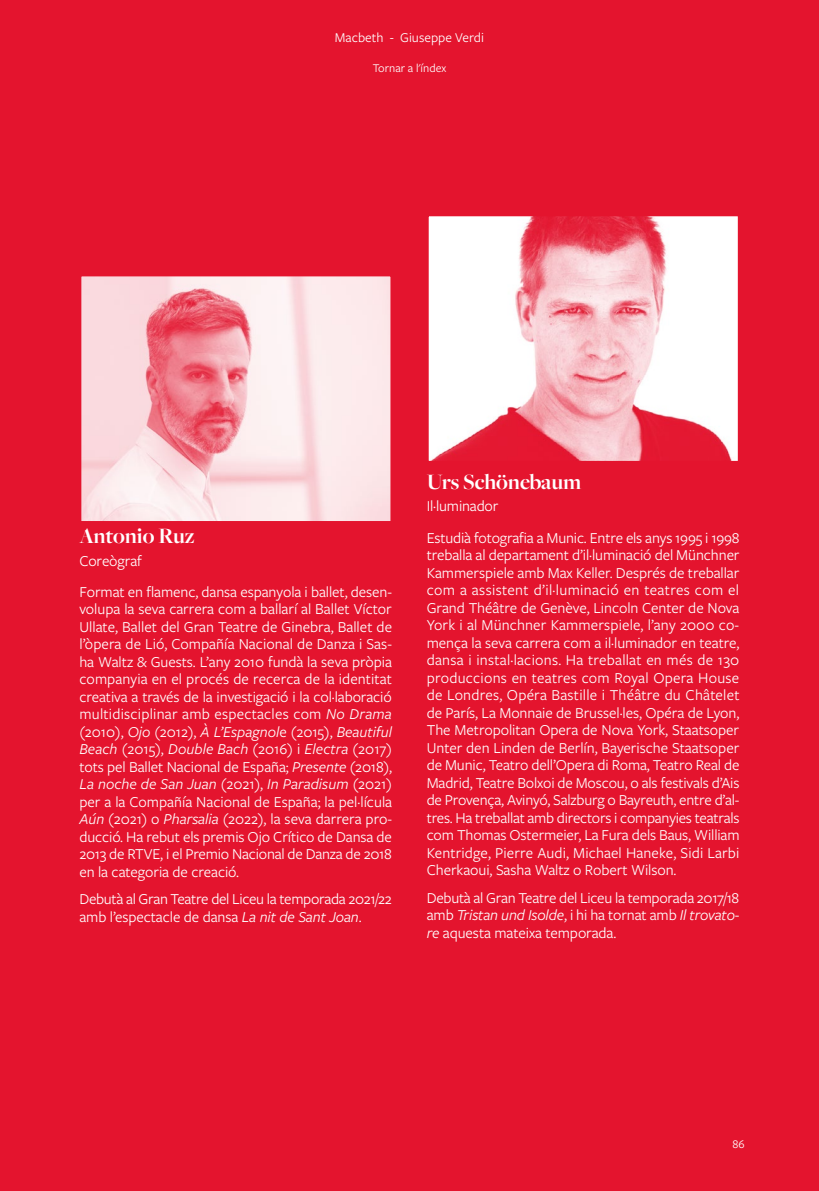
<style>
.page{position:relative;width:819px;height:1191px;background:#e4142e}
.page>*{position:absolute;margin:0;border:0;box-sizing:border-box;transform-origin:0 0}
.t1{font:700 22.75px "Freight Big Pro";letter-spacing:-.005em;color:#fff}
.t2{font:15.75px/17.5px "Freight Sans Pro";letter-spacing:-.01em;color:#fff}
.t3{font:14px "Freight Sans Pro";color:#fff}
.t4{font:12.25px "Freight Sans Pro";color:#fff}
.s1{font-style:italic}
</style>
<div class="page">
<svg style="left:428px;top:216px;width:310px;height:245px;background:#f7c4ca"></svg>
<svg style="left:81px;top:276px;width:310px;height:245px;background:#f8cdd3"></svg>
<p class="t3" style="left:335px;top:28px;width:151px">Macbeth - Giuseppe Verdi</p>
<p class="t4" style="left:373px;top:60px;width:75px">Tornar a l'índex</p>
<h1 class="t1" style="left:79px;top:521px;width:117px">Antonio Ruz</h1>
<p class="t2" style="left:79px;top:544px;width:314px;line-height:31.3px">Coreògraf<br>Format en flamenc, dansa espanyola i ballet, desen-</p>
<p class="t2" style="left:79px;top:600px;width:314px;text-align:justify">volupa la seva carrera com a ballarí al Ballet Víctor Ullate, Ballet del Gran Teatre de Ginebra, Ballet de l’òpera de Lió, Compañía Nacional de Danza i Sas&shy;ha Waltz &amp; Guests. L’any 2010 fundà la seva pròpia companyia en el procés de recerca de la identitat creativa a través de la investigació i la col·laboració multidisciplinar amb espectacles com <span class="s1">No Drama </span>(2010), <span class="s1">Ojo</span> (2012), <span class="s1">À L’Espagnol</span>e (2015), <span class="s1">Beautiful Beach</span> (2015), <span class="s1">Double Bach</span> (2016) i <span class="s1">Electra</span> (2017) tots pel Ballet Nacional de España; <span class="s1">Presente</span> (2018), <span class="s1">La noche de San Juan</span> (2021), <span class="s1">In Paradisum</span> (2021) per a la Compañía Nacional de España; la pel·lícula <span class="s1">Aún</span> (2021) o <span class="s1">Pharsalia</span> (2022), la seva darrera pro&shy;ducció. Ha rebut els premis Ojo Crítico de Dansa de 2013 de RTVE, i el Premio Nacional de Danza de 2018 en la categoria de creació.</p>
<p class="t2" style="left:79px;top:889px;width:314px">Debutà al Gran Teatre del Liceu la temporada 2021/22 amb l’espectacle de dansa <span class="s1">La nit de Sant Joan</span>.</p>
<h1 class="t1" style="left:427px;top:467px;width:156px">Urs Schönebaum</h1>
<p class="t2" style="left:427px;top:490px;width:314px;line-height:31.3px">Il·luminador<br>Estudià fotografia a Munic. Entre els anys 1995 i 1998</p>
<p class="t2" style="left:427px;top:545px;width:314px;text-align:justify">treballa al departament d’il·luminació del Münchner Kammerspiele amb Max Keller. Després de treballar com a assistent d’il·luminació en teatres com el Grand Théâtre de Genève, Lincoln Center de Nova York i al Münchner Kammerspiele, l’any 2000 co&shy;mença la seva carrera com a il·luminador en teatre, dansa i instal·lacions. Ha treballat en més de 130 produccions en teatres com Royal Opera House de Londres, Opéra Bastille i Théâtre du Châtelet de París, La Monnaie de Brussel·les, Opéra de Lyon, The Metropolitan Opera de Nova York, Staatsoper Unter den Linden de Berlín, Bayerische Staatsoper de Munic, Teatro dell’Opera di Roma, Teatro Real de Madrid, Teatre Bolxoi de Moscou, o als festivals d’Ais de Provença, Avinyó, Salzburg o Bayreuth, entre d’al&shy;tres. Ha treballat amb directors i companyies teatrals com Thomas Ostermeier, La Fura dels Baus, William Kentridge, Pierre Audi, Michael Haneke, Sidi Larbi Cherkaoui, Sasha Waltz o Robert Wilson.</p>
<p class="t2" style="left:427px;top:888px;width:314px;text-align:justify">Debutà al Gran Teatre del Liceu la temporada 2017/18 amb <span class="s1">Tristan und Isolde</span>, i hi ha tornat amb <span class="s1">Il trovato&shy;re</span> aquesta mateixa temporada.</p>
<p class="t4" style="left:732px;top:1135px;width:14px">86</p>
</div>
